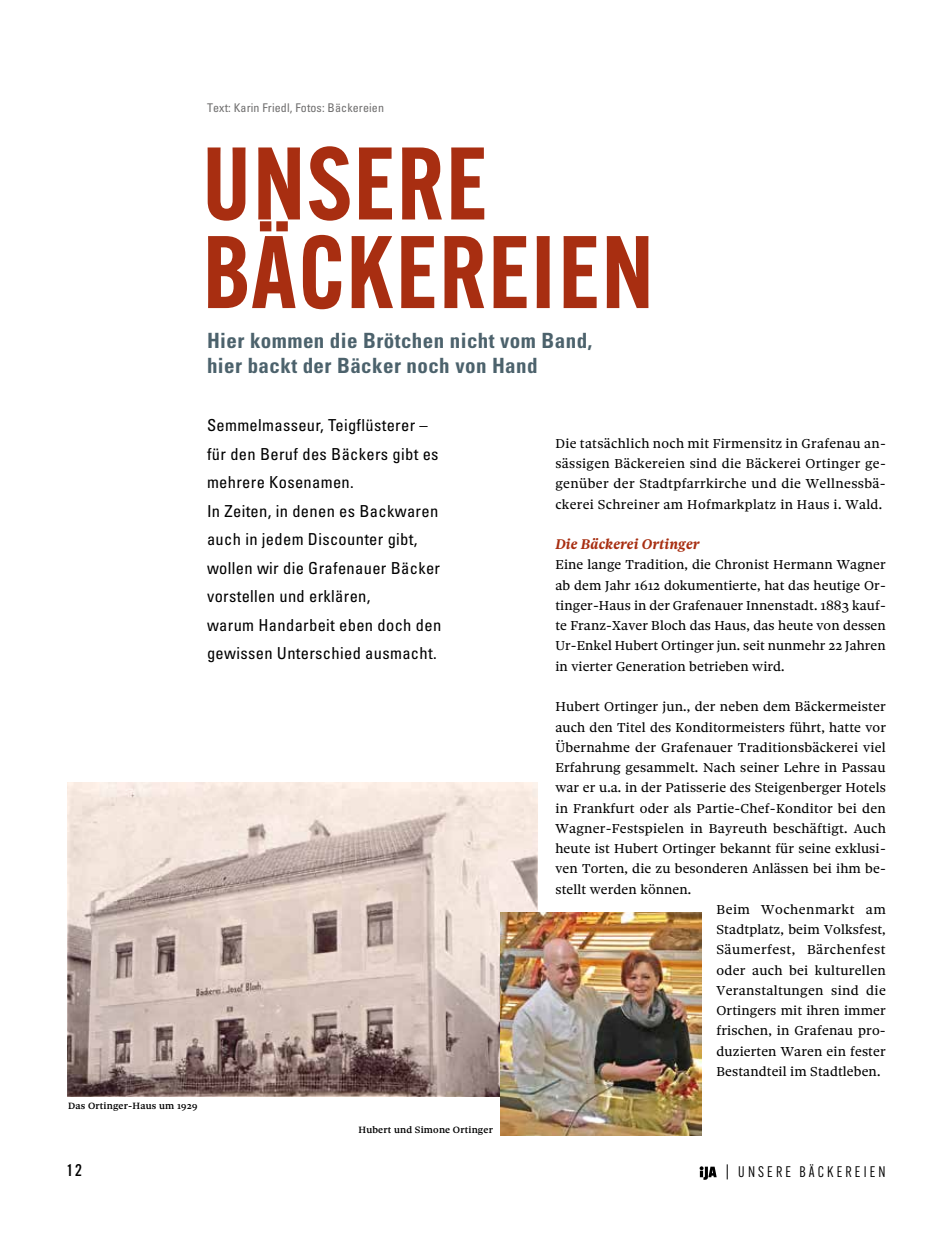
<style>
.page{position:relative;width:936px;height:1234px;background:#fff}
.page>*{position:absolute;margin:0;border:0;box-sizing:border-box;transform-origin:0 0}
.t1{font:600 100.65px/88.5px "Alternate Gothic ATF";letter-spacing:.02em;color:#a82e11}
.t2{font:700 condensed 21px/25.2px "Univers LT Pro";letter-spacing:.02em;color:#4c626c}
.t3{font:condensed 16.5px/28.5px "Univers LT Pro";letter-spacing:.02em;color:#000}
.t4{font:500 16.5px "Alternate Gothic ATF";color:#000}
.t5{font:italic 700 15px "Sole Serif Text";letter-spacing:.01em;color:#a82e11}
.t6{font:15px "Alternate Gothic ATF";letter-spacing:.21em;color:#000}
.t7{font:13.8px/20.2px "Sole Serif Text";letter-spacing:.01em;color:#000;text-align:justify}
.t8{font:13.8px "Sole Serif Text";letter-spacing:.035em;color:#000}
.t9{font:condensed 12px "Univers LT Pro";letter-spacing:.01em;color:#706f6f}
.t10{font:500 9.75px "Sole Serif Caption";letter-spacing:.02em;color:#000}
</style>
<div class="page">
<img style="left:68px;top:782px;width:469px;height:313px">
<svg style="left:699px;top:1166px;width:17px;height:13px"></svg>
<img style="left:500px;top:912px;width:201px;height:223px">
<p class="t9" style="left:207px;top:100px;width:178px">Text: Karin Friedl, Fotos: Bäckereien</p>
<h1 class="t1" style="left:203px;top:138px;width:452px">UNSERE<br>BÄCKEREIEN</h1>
<h2 class="t2" style="left:207px;top:328px;width:386px">Hier kommen die Brötchen nicht vom Band, hier backt der Bäcker noch von Hand</h2>
<p class="t3" style="left:207px;top:410px;width:236px">Semmelmasseur, Teigflüsterer – für den Beruf des Bäckers gibt es mehrere Kosenamen.<br>In Zeiten, in denen es Backwaren auch in jedem Discounter gibt, wollen wir die Grafenauer Bäcker vorstellen und erklären,<br>warum Handarbeit eben doch den gewissen Unterschied ausmacht.</p>
<p class="t10" style="left:68px;top:1099px;width:131px">Das Ortinger-Haus um 1929</p>
<p class="t10" style="left:358px;top:1123px;width:136px">Hubert und Simone Ortinger</p>
<p class="t7" style="left:555px;top:433px;width:332px">Die tatsächlich noch mit Firmensitz in Grafenau an&shy;sässigen Bäckereien sind die Bäckerei Ortinger ge&shy;genüber der Stadtpfarrkirche und die Wellnessbä&shy;ckerei Schreiner am Hofmarkplatz in Haus i. Wald.</p>
<p class="t5" style="left:555px;top:535px;width:145px">Die Bäckerei Ortinger</p>
<p class="t7" style="left:555px;top:554px;width:332px">Eine lange Tradition, die Chronist Hermann Wagner ab dem Jahr 1612 dokumentierte, hat das heutige Or&shy;tinger-Haus in der Grafenauer Innenstadt. 1883 kauf&shy;te Franz-Xaver Bloch das Haus, das heute von dessen Ur-Enkel Hubert Ortinger jun. seit nunmehr 22 Jahren in vierter Generation betrieben wird.</p>
<p class="t7" style="left:555px;top:696px;width:332px">Hubert Ortinger jun., der neben dem Bäckermeister</p>
<p class="t7" style="left:555px;top:716px;width:332px">auch den Titel des Konditormeisters führt, hatte vor</p>
<p class="t7" style="left:555px;top:737px;width:332px">Übernahme der Grafenauer Traditionsbäckerei viel</p>
<p class="t7" style="left:555px;top:757px;width:332px">Erfahrung gesammelt. Nach seiner Lehre in Passau</p>
<p class="t7" style="left:555px;top:777px;width:332px">war er u.a. in der Patisserie des Steigenberger Hotels</p>
<p class="t7" style="left:555px;top:797px;width:332px">in Frankfurt oder als Partie-Chef-Konditor bei den</p>
<p class="t7" style="left:555px;top:818px;width:332px">Wagner-Festspielen in Bayreuth beschäftigt. Auch</p>
<p class="t7" style="left:555px;top:838px;width:332px">heute ist Hubert Ortinger bekannt für seine exklusi-</p>
<p class="t7" style="left:555px;top:858px;width:332px">ven Torten, die zu besonderen Anlässen bei ihm be-</p>
<p class="t7" style="left:555px;top:878px;width:137px">stellt werden können.</p>
<p class="t8" style="left:716px;top:901px;width:171px">Beim Wochenmarkt am</p>
<p class="t7" style="left:716px;top:919px;width:171px">Stadtplatz, beim Volksfest,</p>
<p class="t8" style="left:716px;top:941px;width:171px">Säumerfest, Bärchenfest</p>
<p class="t7" style="left:716px;top:959px;width:171px">oder auch bei kulturellen</p>
<p class="t7" style="left:716px;top:980px;width:171px">Veranstaltungen sind die</p>
<p class="t7" style="left:716px;top:1000px;width:171px">Ortingers mit ihren immer</p>
<p class="t7" style="left:716px;top:1020px;width:171px">frischen, in Grafenau pro-</p>
<p class="t7" style="left:716px;top:1040px;width:171px">duzierten Waren ein fester</p>
<p class="t7" style="left:716px;top:1061px;width:165px">Bestandteil im Stadtleben.</p>
<p class="t4" style="left:68px;top:1159px;width:16px">12</p>
<p class="t6" style="left:724px;top:1162px;width:162px">| UNSERE BÄCKEREIEN</p>
</div>
